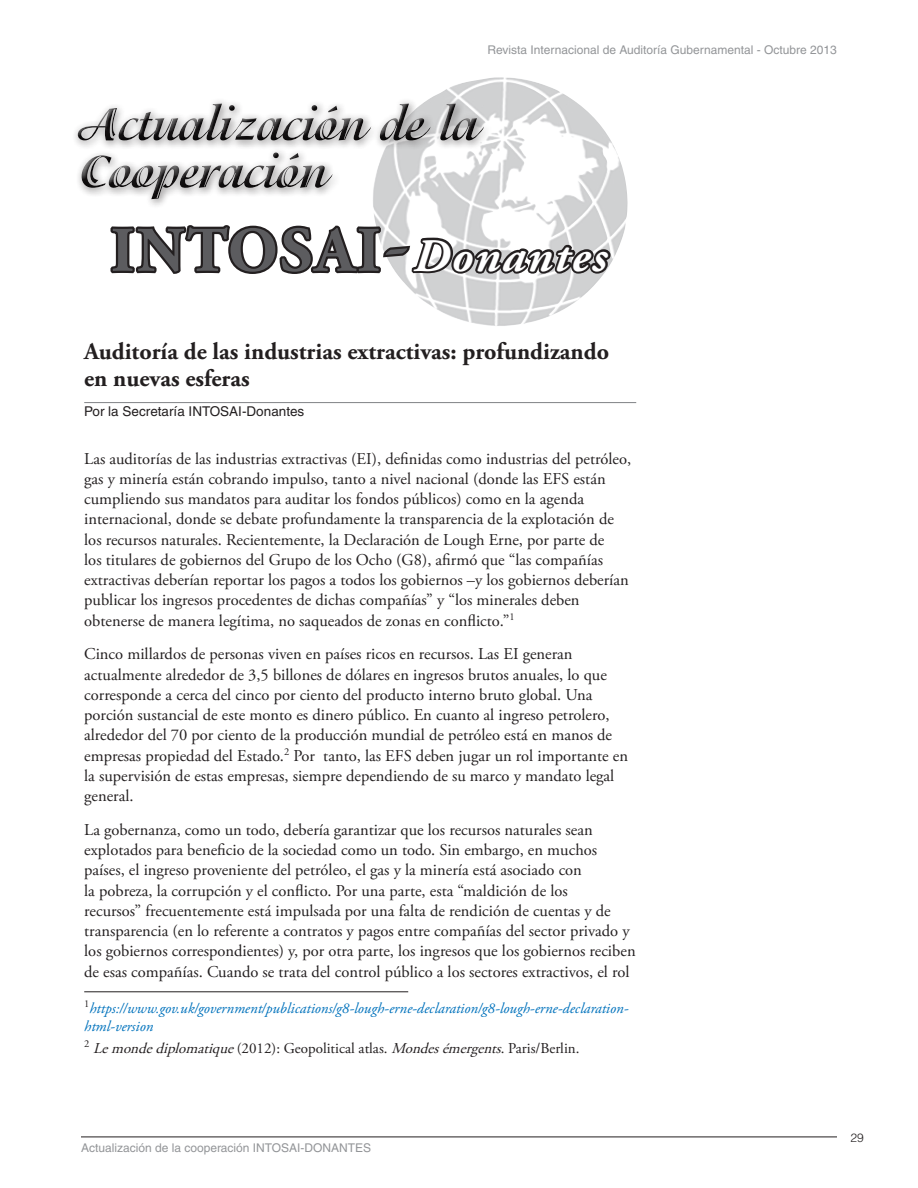
<style>
.page{position:relative;width:918px;height:1188px;background:#fff}
.page>*{position:absolute;margin:0;border:0;box-sizing:border-box;transform-origin:0 0}
.t1{font:italic 700 46.5px "Adobe Garamond Pro";letter-spacing:.04em;color:#fff}
.Article-_header{font:700 24px/27px "Adobe Garamond Pro";color:#231f20}
._0-body_text_AGP_11{font:16.5px/20.2px "Adobe Garamond Pro";color:#231f20}
._0-footnote_text{font:italic 15px/18px "Adobe Garamond Pro";color:#0072bc}
._0-footnote_text-2{font:15px "Adobe Garamond Pro";color:#231f20}
.Article_-author{font:13.5px "Helvetica";color:#231f20}
._1-footers{font:12px "Helvetica";color:#939598}
.t2{font:300 12px "Helvetica";color:#231f20}
.s1{font-style:normal;font-size:63.3px;color:#5c5c5f}
.s2{font-size:63.3px;color:#5c5c5f}
.s3{font-style:italic}
</style>
<div class="page">
<hr style="left:81px;top:1137px;width:756px;height:1px;background:#231f20">
<hr style="left:84px;top:402px;width:552px;height:1px;background:#808285">
<hr style="left:84px;top:991px;width:324px;height:1px;background:#231f20">
<img style="left:442px;top:77px;width:118px;height:15px">
<div style="left:67px;top:92px;width:589px;height:250px;background:#231f20;opacity:.75"></div>
<div style="left:67px;top:93px;width:426px;height:114px;background:#fff"></div>
<div style="left:70px;top:96px;width:425px;height:114px;background:#231f20;opacity:.75"></div>
<svg style="left:108px;top:223px;width:505px;height:53px"></svg>
<p class="_1-footers" style="left:488px;top:43px;width:351px">Revista Internacional de Auditoría Gubernamental - Octubre 2013</p>
<h1 class="t1" style="left:111px;top:229px;width:498px"><span class="s1">INTOSAI</span><span class="s2">-</span>Donantes</h1>
<p class="Article-_header" style="left:84px;top:339px;width:526px">Auditoría de las industrias extractivas: profundizando en nuevas esferas</p>
<p class="Article_-author" style="left:84px;top:404px;width:222px">Por la Secretaría INTOSAI-Donantes</p>
<p class="_0-body_text_AGP_11" style="left:84px;top:449px;width:549px">Las auditorías de las industrias extractivas (EI), definidas como industrias del petróleo, gas y minería están cobrando impulso, tanto a nivel nacional (donde las EFS están cumpliendo sus mandatos para auditar los fondos públicos) como en la agenda internacional, donde se debate profundamente la transparencia de la explotación de los recursos naturales. Recientemente, la Declaración de Lough Erne, por parte de<br>los titulares de gobiernos del Grupo de los Ocho (G8), afirmó que “las compañías extractivas deberían reportar los pagos a todos los gobiernos –y los gobiernos deberían publicar los ingresos procedentes de dichas compañías” y “los minerales deben obtenerse de manera legítima, no saqueados de zonas en conflicto.”<sup>1</sup></p>
<p class="_0-body_text_AGP_11" style="left:84px;top:645px;width:545px">Cinco millardos de personas viven en países ricos en recursos. Las EI generan actualmente alrededor de 3,5 billones de dólares en ingresos brutos anuales, lo que corresponde a cerca del cinco por ciento del producto interno bruto global. Una porción sustancial de este monto es dinero público. En cuanto al ingreso petrolero, alrededor del 70 por ciento de la producción mundial de petróleo está en manos de empresas propiedad del Estado.<sup>2</sup> Por tanto, las EFS deben jugar un rol importante en la supervisión de estas empresas, siempre dependiendo de su marco y mandato legal general.</p>
<p class="_0-body_text_AGP_11" style="left:84px;top:820px;width:553px">La gobernanza, como un todo, debería garantizar que los recursos naturales sean explotados para beneficio de la sociedad como un todo. Sin embargo, en muchos países, el ingreso proveniente del petróleo, el gas y la minería está asociado con<br>la pobreza, la corrupción y el conflicto. Por una parte, esta “maldición de los<br>recursos” frecuentemente está impulsada por una falta de rendición de cuentas y de transparencia (en lo referente a contratos y pagos entre compañías del sector privado y los gobiernos correspondientes) y, por otra parte, los ingresos que los gobiernos reciben de esas compañías. Cuando se trata del control público a los sectores extractivos, el rol</p>
<p class="_0-footnote_text" style="left:84px;top:1000px;width:546px"><sup>1</sup>https://www.gov.uk/government/publications/g8-lough-erne-declaration/g8-lough-erne-declaration&shy;html-version</p>
<p class="_0-footnote_text-2" style="left:84px;top:1039px;width:497px"><sup>2</sup> <span class="s3">Lemondediplomatique</span>(2012): Geopolitical atlas. <span class="s3">Mondesémergents</span>. Paris/Berlin.</p>
<p class="_1-footers" style="left:81px;top:1141px;width:292px">Actualización de la cooperación INTOSAI-DONANTES</p>
<p class="t2" style="left:851px;top:1130px;width:15px">29</p>
</div>
